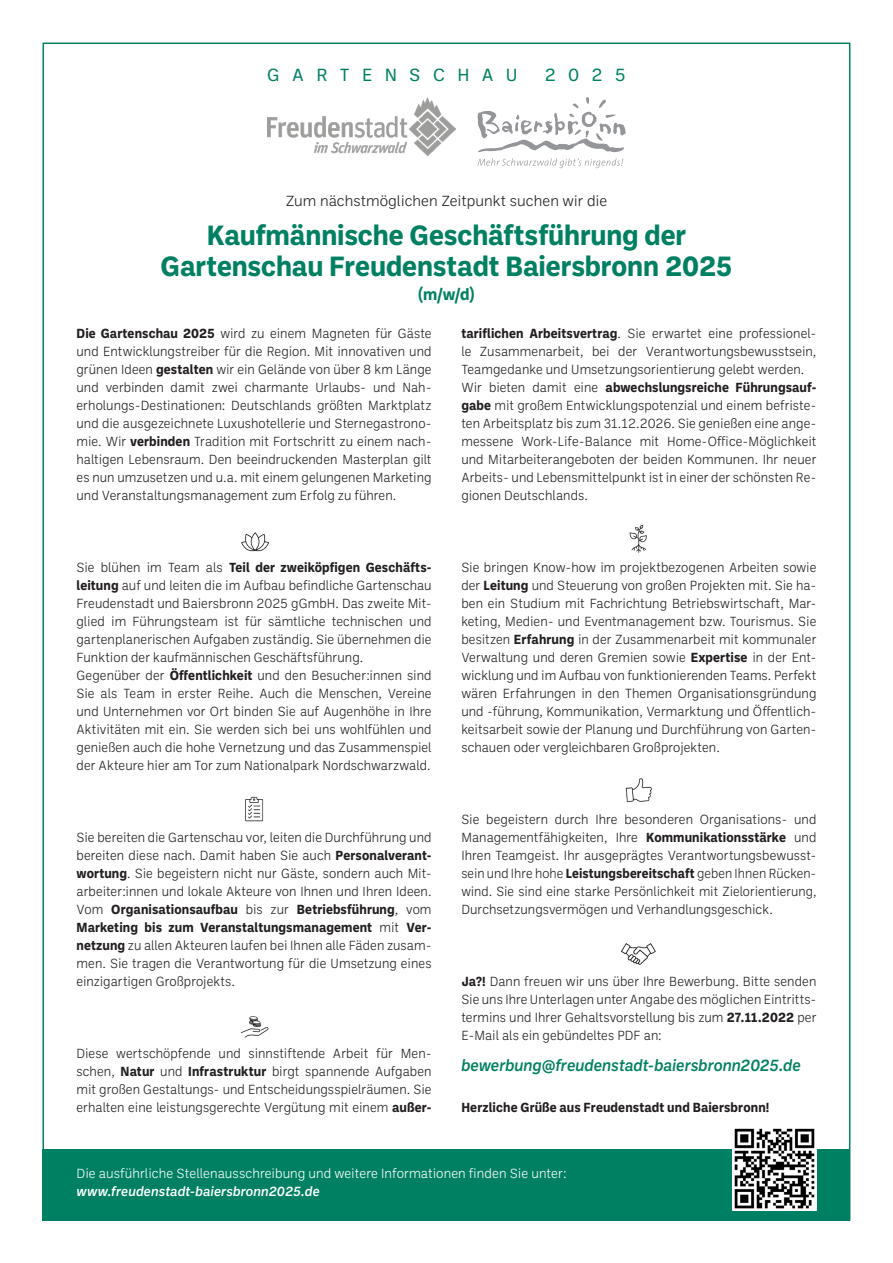
<style>
.page{position:relative;width:893px;height:1263px;background:#fff}
.page>*{position:absolute;margin:0;border:0;box-sizing:border-box;transform-origin:0 0}
.t1{font:700 28.5px/31.5px "Ballinger";letter-spacing:-.005em;color:#008062;text-align:center}
.t2{font:18px "Ballinger";letter-spacing:.685em;color:#008062}
.t3{font:italic 500 16.5px "Ballinger";color:#008062;scale:.95 1}
.t4{font:700 16.5px "Ballinger";color:#008062}
.t5{font:300 15px "Ballinger";letter-spacing:-.005em;color:#231f20}
.t6{font:300 13.5px/18px "Ballinger";letter-spacing:.005em;color:#231f20;text-align:justify;scale:.95 1}
.t7{font:300 13.5px "Ballinger";color:#fff}
.t8{font:700 13.5px "Ballinger";letter-spacing:.01em;color:#231f20;scale:.95 1}
.t9{font:italic 500 13.5px "Ballinger";letter-spacing:.01em;color:#fff}
.s1{font-weight:700}
</style>
<div class="page">
<svg style="left:478px;top:97px;width:148px;height:55px"></svg>
<svg style="left:477px;top:158px;width:146px;height:10px"></svg>
<img style="left:267px;top:97px;width:188px;height:58px">
<img style="left:241px;top:532px;width:29px;height:20px">
<img style="left:245px;top:796px;width:19px;height:26px">
<img style="left:240px;top:1016px;width:29px;height:22px">
<img style="left:629px;top:525px;width:18px;height:28px">
<img style="left:625px;top:778px;width:27px;height:24px">
<img style="left:621px;top:943px;width:35px;height:22px">
<div style="left:43px;top:1149px;width:807px;height:71px;background:#008062"></div>
<img style="left:733px;top:1128px;width:83px;height:82px">
<p class="t2" style="left:267px;top:63px;width:252px">GARTENSCHAU</p>
<p class="t2" style="left:545px;top:63px;width:83px">2025</p>
<p class="t5" style="left:286px;top:191px;width:323px">Zum nächstmöglichen Zeitpunkt suchen wir die</p>
<p class="t1" style="left:161px;top:218px;width:573px">Kaufmännische Geschäftsführung der<br>Gartenschau Freudenstadt Baiersbronn 2025</p>
<p class="t4" style="left:419px;top:283px;width:57px">(m/w/d)</p>
<p class="t6" style="left:77px;top:324px;width:375px;text-align:left"><span class="s1">Die Gartenschau 2025</span> wird zu einem Magneten für Gäste und Entwicklungstreiber für die Region. Mit innovativen und grünen Ideen <span class="s1">gestalten</span> wir ein Gelände von über 8 km Länge und verbinden damit zwei charmante Urlaubs- und Nah&shy;erholungs-Destinationen: Deutschlands größten Marktplatz und die ausgezeichnete Luxushotellerie und Sternegastrono&shy;mie. Wir <span class="s1">verbinden</span> Tradition mit Fortschritt zu einem nach&shy;haltigen Lebensraum. Den beeindruckenden Masterplan gilt es nun umzusetzen und u.a. mit einem gelungenen Marketing und Veranstaltungsmanagement zum Erfolg zu führen.</p>
<p class="t6" style="left:461px;top:324px;width:375px"><span class="s1">tariflichen Arbeitsvertrag</span>. Sie erwartet eine professionel&shy;le Zusammenarbeit, bei der Verantwortungsbewusstsein, Teamgedanke und Umsetzungsorientierung gelebt werden.</p>
<p class="t6" style="left:461px;top:378px;width:375px;text-align:left">Wir bieten damit eine <span class="s1">abwechslungsreiche Führungsauf&shy;gabe</span> mit großem Entwicklungspotenzial und einem befriste&shy;ten Arbeitsplatz bis zum 31.12.2026. Sie genießen eine ange&shy;messene Work-Life-Balance mit Home-Office-Möglichkeit und Mitarbeiterangeboten der beiden Kommunen. Ihr neuer Arbeits- und Lebensmittelpunkt ist in einer der schönsten Re&shy;gionen Deutschlands.</p>
<p class="t6" style="left:77px;top:558px;width:375px">Sie blühen im Team als <span class="s1">Teil der zweiköpfigen Geschäfts&shy;leitung</span> auf und leiten die im Aufbau befindliche Gartenschau Freudenstadt und Baiersbronn 2025 gGmbH. Das zweite Mit&shy;glied im Führungsteam ist für sämtliche technischen und gartenplanerischen Aufgaben zuständig. Sie übernehmen die Funktion der kaufmännischen Geschäftsführung.</p>
<p class="t6" style="left:77px;top:666px;width:375px">Gegenüber der <span class="s1">Öffentlichkeit</span> und den Besucher:innen sind Sie als Team in erster Reihe. Auch die Menschen, Vereine und Unternehmen vor Ort binden Sie auf Augenhöhe in Ihre Aktivitäten mit ein. Sie werden sich bei uns wohlfühlen und genießen auch die hohe Vernetzung und das Zusammenspiel der Akteure hier am Tor zum Nationalpark Nordschwarzwald.</p>
<p class="t6" style="left:77px;top:828px;width:375px;text-align:left">Sie bereiten die Gartenschau vor, leiten die Durchführung und bereiten diese nach. Damit haben Sie auch <span class="s1">Personalverant&shy;wortung</span>. Sie begeistern nicht nur Gäste, sondern auch Mit&shy;arbeiter:innen und lokale Akteure von Ihnen und Ihren Ideen.<br>Vom <span class="s1">Organisationsaufbau</span> bis zur <span class="s1">Betriebsführung</span>, vom <span class="s1">Marketing bis zum Veranstaltungsmanagement</span> mit <span class="s1">Ver&shy;netzung</span> zu allen Akteuren laufen bei Ihnen alle Fäden zusam&shy;men. Sie tragen die Verantwortung für die Umsetzung eines einzigartigen Großprojekts.</p>
<p class="t6" style="left:77px;top:1044px;width:375px">Diese wertschöpfende und sinnstiftende Arbeit für Men&shy;schen, <span class="s1">Natur</span> und <span class="s1">Infrastruktur</span> birgt spannende Aufgaben mit großen Gestaltungs- und Entscheidungsspielräumen. Sie erhalten eine leistungsgerechte Vergütung mit einem <span class="s1">außer-</span></p>
<p class="t6" style="left:461px;top:558px;width:375px">Sie bringen Know-how im projektbezogenen Arbeiten sowie der <span class="s1">Leitung</span> und Steuerung von großen Projekten mit. Sie ha&shy;ben ein Studium mit Fachrichtung Betriebswirtschaft, Mar&shy;keting, Medien- und Eventmanagement bzw. Tourismus. Sie besitzen <span class="s1">Erfahrung</span> in der Zusammenarbeit mit kommunaler Verwaltung und deren Gremien sowie <span class="s1">Expertise</span> in der Ent&shy;wicklung und im Aufbau von funktionierenden Teams. Perfekt wären Erfahrungen in den Themen Organisationsgründung und -führung, Kommunikation, Vermarktung und Öffentlich&shy;keitsarbeit sowie der Planung und Durchführung von Garten&shy;schauen oder vergleichbaren Großprojekten.</p>
<p class="t6" style="left:461px;top:810px;width:375px;text-align:left">Sie begeistern durch Ihre besonderen Organisations- und Managementfähigkeiten, Ihre <span class="s1">Kommunikationsstärke</span> und Ihren Teamgeist. Ihr ausgeprägtes Verantwortungsbewusst&shy;sein und Ihre hohe <span class="s1">Leistungsbereitschaft</span> geben Ihnen Rücken&shy;wind. Sie sind eine starke Persönlichkeit mit Zielorientierung, Durchsetzungsvermögen und Verhandlungsgeschick.</p>
<p class="t6" style="left:461px;top:972px;width:375px"><span class="s1">Ja?!</span> Dann freuen wir uns über Ihre Bewerbung. Bitte senden Sie uns Ihre Unterlagen unter Angabe des möglichen Eintritts&shy;termins und Ihrer Gehaltsvorstellung bis zum <span class="s1">27.11.2022</span> per E-Mail als ein gebündeltes PDF an:</p>
<p class="t3" style="left:461px;top:1054px;width:359px">bewerbung@freudenstadt-baiersbronn2025.de</p>
<p class="t8" style="left:461px;top:1098px;width:326px">Herzliche Grüße aus Freudenstadt und Baiersbronn!</p>
<p class="t7" style="left:77px;top:1164px;width:492px">Die ausführliche Stellenausschreibung und weitere Informationen finden Sie unter:</p>
<p class="t9" style="left:77px;top:1182px;width:245px">www.freudenstadt-baiersbronn2025.de</p>
</div>
